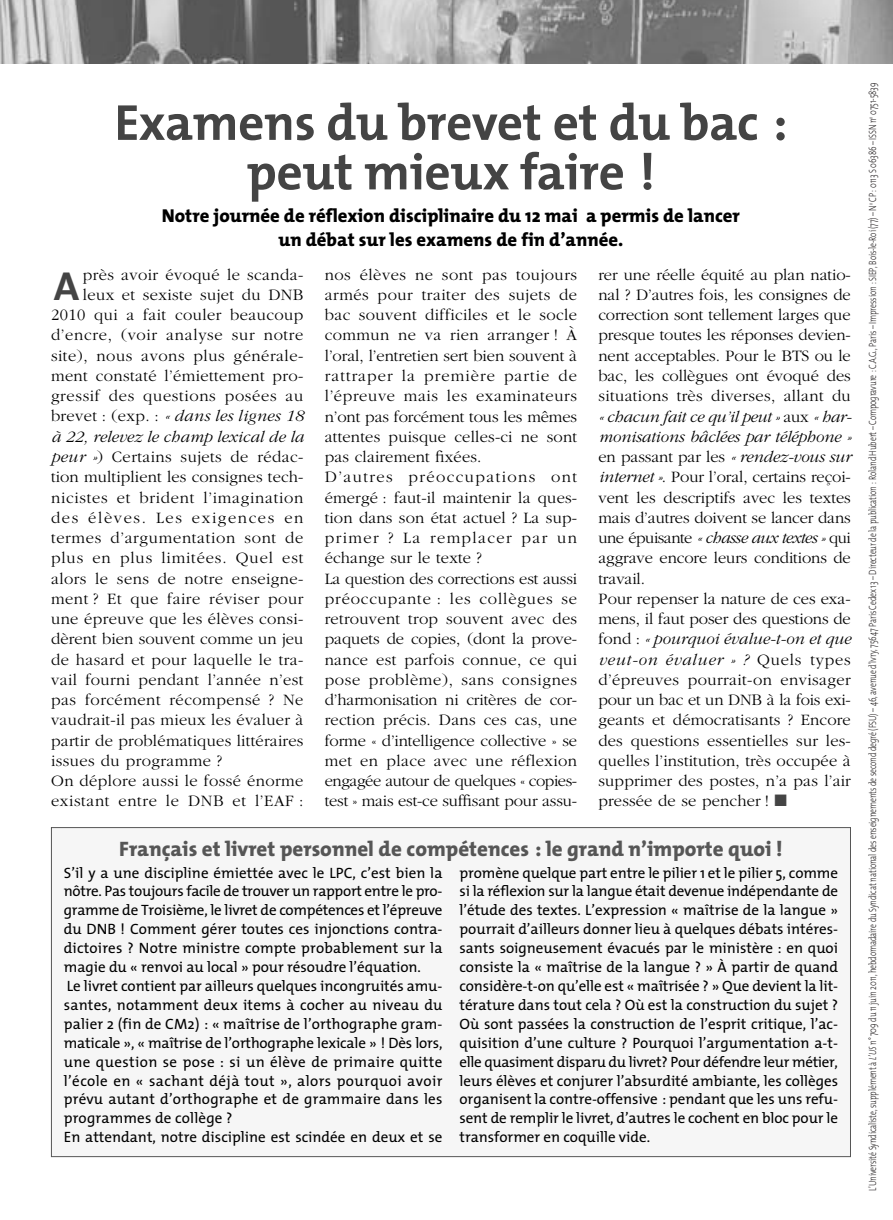
<style>
.page{position:relative;width:893px;height:1220px;background:#fff}
.page>*{position:absolute;margin:0;border:0;box-sizing:border-box;transform-origin:0 0}
.t1{font:700 51px/49.5px "The Mix";letter-spacing:-.005em;color:#444;text-align:center}
.t2{font:700 40.65px "The Mix";color:#444}
.t3{font:800 21px "The Mix";color:#565656}
.t4{font:800 18.75px/24px "The Mix";color:#000;text-align:center}
.t5{font:300 16.5px/20.2px "Garamond";letter-spacing:.015em;color:#000}
.t6{font:300 16.5px/20.2px "Garamond";letter-spacing:-.005em;color:#000}
.t7{font:300 16.5px "Garamond";letter-spacing:.04em;color:#000}
.t8{font:italic 300 16.5px "Garamond";letter-spacing:.01em;color:#000}
.t9{font:300 16.5px "Garamond";letter-spacing:.045em;color:#000}
.t10{font:300 16.5px "Garamond";letter-spacing:.05em;color:#000}
.t11{font:300 16.5px "Garamond";letter-spacing:.095em;color:#000}
.t12{font:15px/18.9px "The Mix";color:#000}
.t13{font:300 10.5px "The Mix";letter-spacing:-.01em;color:#231f20;scale:.74 1}
.s1{font-style:italic}
.s2{color:#444}
.s3{font-style:normal}
</style>
<div class="page">
<img style="left:1px;top:0;width:891px;height:64px">
<div style="left:52px;top:828px;width:798px;height:328px;background:#f6f6f6"></div>
<h1 class="t1" style="left:114px;top:103px;width:674px">Examens du brevet et du bac : peut mieux faire !</h1>
<p class="t4" style="left:162px;top:205px;width:579px">Notre journée de réflexion disciplinaire du 12 mai a permis de lancer un débat sur les examens de fin d’année.</p>
<h2 class="t2" style="left:54px;top:270px;width:27px">A</h2>
<p class="t5" style="left:83px;top:266px;width:222px">près avoir évoqué le scanda-</p>
<p class="t5" style="left:325px;top:266px;width:254px">nos élèves ne sont pas toujours armés pour traiter des sujets de bac souvent difficiles et le socle commun ne va rien arranger ! À l’oral, l’entretien sert bien souvent à rattraper la première partie de l’épreuve mais les examinateurs n’ont pas forcément tous les mêmes attentes puisque celles-ci ne sont pas clairement fixées.<br>D’autres préoccupations ont émergé : faut-il maintenir la ques&shy;tion dans son état actuel ? La sup&shy;primer ? La remplacer par un échange sur le texte ?<br>La question des corrections est aussi préoccupante : les collègues se retrouvent trop souvent avec des paquets de copies, (dont la prove&shy;nance est parfois connue, ce qui pose problème), sans consignes d’harmonisation ni critères de cor&shy;rection précis. Dans ces cas, une forme « d’intelligence collective » se met en place avec une réflexion engagée autour de quelques « copies&shy;test » mais est-ce suffisant pour assu-</p>
<p class="t6" style="left:598px;top:266px;width:254px">rer une réelle équité au plan natio&shy;nal ? D’autres fois, les consignes de correction sont tellement larges que presque toutes les réponses devien&shy;nent acceptables. Pour le BTS ou le bac, les collègues ont évoqué des situations très diverses, allant du <span class="s1">« chacun fait ce qu’il peut »</span> aux <span class="s1">« har&shy;monisations bâclées par téléphone » </span>en passant par les <span class="s1">« rendez-vous sur internet »</span>. Pour l’oral, certains reçoi&shy;vent les descriptifs avec les textes mais d’autres doivent se lancer dans une épuisante <span class="s1">« chasse aux textes »</span> qui aggrave encore leurs conditions de travail.<br>Pour repenser la nature de ces exa&shy;mens, il faut poser des questions de fond : <span class="s1">« pourquoi évalue-t-on et que veut-on évaluer » ?</span> Quels types d’épreuves pourrait-on envisager pour un bac et un DNB à la fois exi&shy;geants et démocratisants ? Encore des questions essentielles sur les&shy;quelles l’institution, très occupée à supprimer des postes, n’a pas l’air pressée de se pencher ! <span class="s2">■</span></p>
<h3 class="t3" style="left:119px;top:840px;width:664px">Français et livret personnel de compétences : le grand n’importe quoi !</h3>
<p class="t12" style="left:64px;top:864px;width:380px">S’il y a une discipline émiettée avec le LPC, c’est bien la nôtre. Pas toujours facile de trouver un rapport entre le pro&shy;gramme de Troisième, le livret de compétences et l’épreuve du DNB ! Comment gérer toutes ces injonctions contra&shy;dictoires ? Notre ministre compte probablement sur la magie du « renvoi au local » pour résoudre l’équation.<br>Le livret contient par ailleurs quelques incongruités amu&shy;santes, notamment deux items à cocher au niveau du palier 2 (fin de CM2) : « maîtrise de l’orthographe gram&shy;maticale », « maîtrise de l’orthographe lexicale » ! Dès lors, une question se pose : si un élève de primaire quitte l’école en « sachant déjà tout », alors pourquoi avoir prévu autant d’orthographe et de grammaire dans les programmes de collège ?<br>En attendant, notre discipline est scindée en deux et se</p>
<p class="t12" style="left:459px;top:864px;width:380px;text-align:justify">promène quelque part entre le pilier 1 et le pilier 5, comme si la réflexion sur la langue était devenue indépendante de l’étude des textes. L’expression « maîtrise de la langue » pourrait d’ailleurs donner lieu à quelques débats intéres&shy;sants soigneusement évacués par le ministère : en quoi consiste la « maîtrise de la langue ? » À partir de quand considère-t-on qu’elle est « maîtrisée ? » Que devient la lit&shy;térature dans tout cela ? Où est la construction du sujet ?<br>Où sont passées la construction de l’esprit critique, l’ac&shy;quisition d’une culture ? Pourquoi l’argumentation a-t&shy;elle quasiment disparu du livret? Pour défendre leur métier, leurs élèves et conjurer l’absurdité ambiante, les collèges organisent la contre-offensive : pendant que les uns refu&shy;sent de remplir le livret, d’autres le cochent en bloc pour le transformer en coquille vide.</p>
<p class="t5" style="left:83px;top:286px;width:222px">leux et sexiste sujet du DNB</p>
<p class="t5" style="left:51px;top:306px;width:254px">2010 qui a fait couler beaucoup</p>
<p class="t7" style="left:51px;top:329px;width:254px">d’encre, (voir analyse sur notre</p>
<p class="t5" style="left:51px;top:347px;width:254px">site), nous avons plus générale-</p>
<p class="t5" style="left:51px;top:367px;width:254px">ment constaté l’émiettement pro-</p>
<p class="t7" style="left:51px;top:390px;width:254px">gressif des questions posées au</p>
<p class="t8" style="left:51px;top:410px;width:254px"><span class="s3">brevet : (exp. :</span> « dans les lignes 18</p>
<p class="t8" style="left:51px;top:430px;width:254px">à 22, relevez le champ lexical de la</p>
<p class="t5" style="left:51px;top:448px;width:254px"><span class="s1">peur »</span>) Certains sujets de rédac-</p>
<p class="t5" style="left:51px;top:468px;width:254px">tion multiplient les consignes tech-</p>
<p class="t9" style="left:51px;top:491px;width:254px">nicistes et brident l’imagination</p>
<p class="t11" style="left:51px;top:511px;width:254px">des élèves. Les exigences en</p>
<p class="t7" style="left:51px;top:531px;width:254px">termes d’argumentation sont de</p>
<p class="t10" style="left:51px;top:552px;width:254px">plus en plus limitées. Quel est</p>
<p class="t5" style="left:51px;top:569px;width:254px">alors le sens de notre enseigne-</p>
<p class="t5" style="left:51px;top:590px;width:254px">ment ? Et que faire réviser pour</p>
<p class="t5" style="left:51px;top:610px;width:254px">une épreuve que les élèves consi-</p>
<p class="t5" style="left:51px;top:630px;width:254px">dèrent bien souvent comme un jeu</p>
<p class="t5" style="left:51px;top:650px;width:254px">de hasard et pour laquelle le tra-</p>
<p class="t5" style="left:51px;top:671px;width:254px">vail fourni pendant l’année n’est</p>
<p class="t5" style="left:51px;top:691px;width:254px">pas forcément récompensé ? Ne</p>
<p class="t5" style="left:51px;top:711px;width:254px">vaudrait-il pas mieux les évaluer à</p>
<p class="t5" style="left:51px;top:731px;width:254px">partir de problématiques littéraires</p>
<p class="t5" style="left:51px;top:752px;width:172px">issues du programme ?</p>
<p class="t5" style="left:51px;top:772px;width:254px">On déplore aussi le fossé énorme</p>
<p class="t7" style="left:51px;top:795px;width:254px">existant entre le DNB et l’EAF :</p>
<p class="t13" style="left:868px;top:1191px;width:1499px;rotate:-90deg">L’Université Syndicaliste, supplément à <span class="s1">L’US</span> n° 709 du 11 juin 2011, hebdomadaire du Syndicat national des enseignements de second degré (FSU) – 46, avenue d’Ivry, 75647 Paris Cedex 13 – Directeur de la publication : Roland Hubert – Compogravure : C.A.G., Paris – Impression : SIEP, Bois-le-Roi (77) – N<sup>o</sup> CP : 0113 S 06386 – ISSN n<sup>o</sup> 0751-5839</p>
</div>
